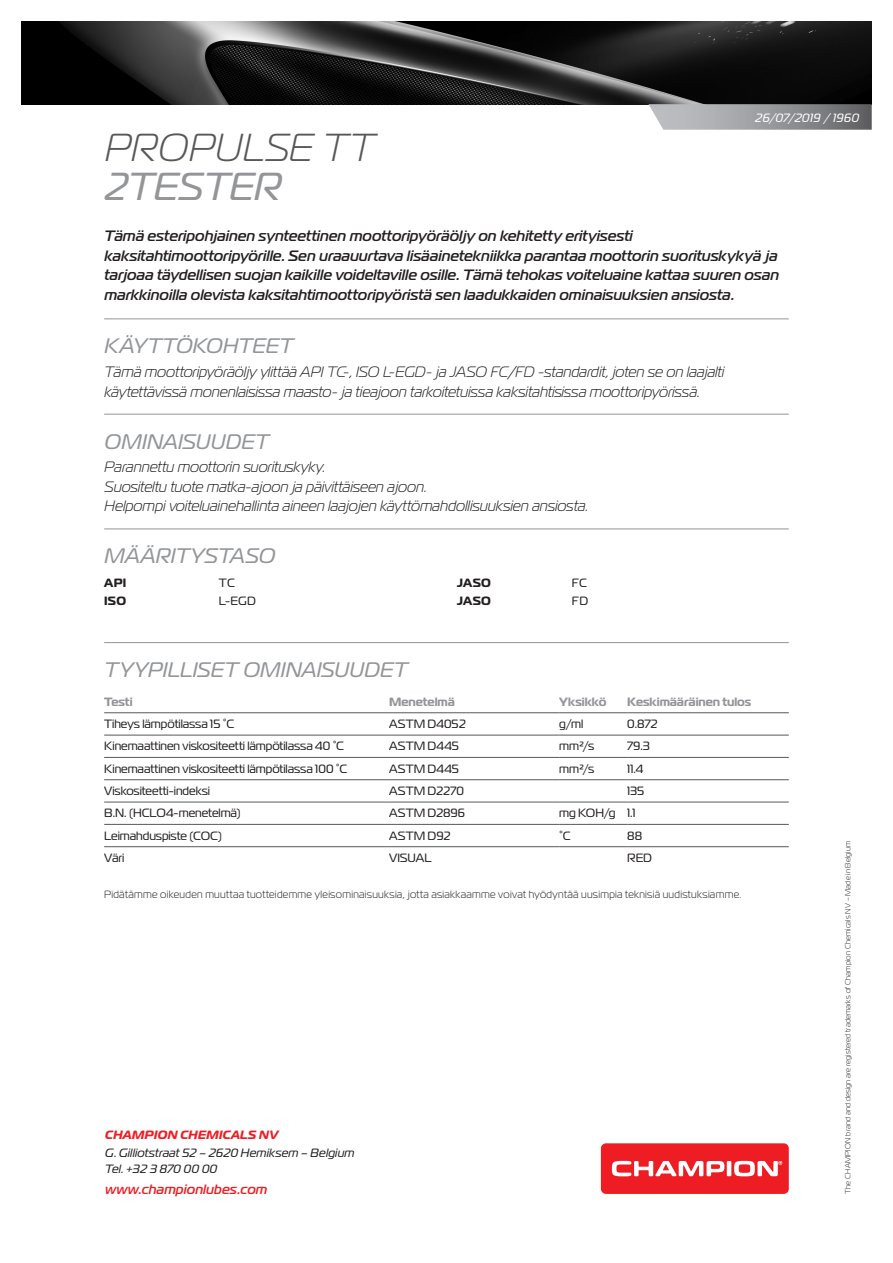
<style>
.page{position:relative;width:893px;height:1263px;background:#fff}
.page>*{position:absolute;margin:0;border:0;box-sizing:border-box;transform-origin:0 0}
.t1{font:italic 300 39px "Magistral";letter-spacing:.005em;color:#57585a}
.t2{font:italic 39px "Magistral";color:#939598}
.t3{font:italic 21px "Magistral";letter-spacing:.01em;color:#939598}
.t4{font:italic 500 15px/19.5px "Magistral";letter-spacing:.005em;color:#231f20}
.t5{font:italic 300 15px/19.5px "Magistral";color:#231f20}
.t6{font:italic 500 13.5px "Magistral";letter-spacing:.01em;color:#ee1d23}
.t7{font:12px "Magistral";letter-spacing:-.005em;color:#231f20}
.t8{font:italic 12px/16.2px "Magistral";letter-spacing:.015em;color:#231f20}
.t9{font:700 12px "Magistral";letter-spacing:-.005em;color:#939598}
.t10{font:italic 700 12px "Magistral";letter-spacing:.02em;color:#ee1d23}
.t11{font:italic 12px "Magistral";letter-spacing:.03em;color:#fff}
.t12{font:700 12px "Magistral";letter-spacing:.015em;color:#231f20}
.t13{font:300 10.5px "Magistral";letter-spacing:.03em;color:#231f20}
.t14{font:300 7.5px "Magistral";letter-spacing:.025em;color:#231f20}
</style>
<div class="page">
<img style="left:21px;top:21px;width:851px;height:83px">
<svg style="left:648px;top:104px;width:224px;height:26px;background:#999b9e"></svg>
<div style="left:601px;top:1143px;width:188px;height:51px;background:#ee1d23;border-radius:5px"></div>
<svg style="left:612px;top:1161px;width:112px;height:15px"></svg>
<hr style="left:727px;top:1161px;width:4px;height:15px;background:#fff">
<svg style="left:734px;top:1161px;width:48px;height:15px"></svg>
<hr style="left:104px;top:318px;width:685px;height:1px;background:#939598">
<hr style="left:104px;top:414px;width:685px;height:1px;background:#939598">
<hr style="left:104px;top:528px;width:685px;height:1px;background:#939598">
<hr style="left:104px;top:642px;width:685px;height:1px;background:#939598">
<hr style="left:104px;top:712px;width:285px;height:1px;background:#57585a">
<hr style="left:389px;top:712px;width:170px;height:1px;background:#57585a">
<hr style="left:559px;top:712px;width:68px;height:1px;background:#57585a">
<hr style="left:627px;top:712px;width:162px;height:1px;background:#57585a">
<hr style="left:104px;top:735px;width:285px;height:1px;background:#57585a">
<hr style="left:389px;top:735px;width:170px;height:1px;background:#57585a">
<hr style="left:559px;top:735px;width:68px;height:1px;background:#57585a">
<hr style="left:627px;top:735px;width:162px;height:1px;background:#57585a">
<hr style="left:104px;top:757px;width:285px;height:1px;background:#57585a">
<hr style="left:389px;top:757px;width:170px;height:1px;background:#57585a">
<hr style="left:559px;top:757px;width:68px;height:1px;background:#57585a">
<hr style="left:627px;top:757px;width:162px;height:1px;background:#57585a">
<hr style="left:104px;top:779px;width:285px;height:1px;background:#57585a">
<hr style="left:389px;top:779px;width:170px;height:1px;background:#57585a">
<hr style="left:559px;top:779px;width:68px;height:1px;background:#57585a">
<hr style="left:627px;top:779px;width:162px;height:1px;background:#57585a">
<hr style="left:104px;top:802px;width:285px;height:1px;background:#57585a">
<hr style="left:389px;top:802px;width:170px;height:1px;background:#57585a">
<hr style="left:559px;top:802px;width:68px;height:1px;background:#57585a">
<hr style="left:627px;top:802px;width:162px;height:1px;background:#57585a">
<hr style="left:104px;top:824px;width:285px;height:1px;background:#57585a">
<hr style="left:389px;top:824px;width:170px;height:1px;background:#57585a">
<hr style="left:559px;top:824px;width:68px;height:1px;background:#57585a">
<hr style="left:627px;top:824px;width:162px;height:1px;background:#57585a">
<hr style="left:104px;top:846px;width:285px;height:1px;background:#57585a">
<hr style="left:389px;top:846px;width:170px;height:1px;background:#57585a">
<hr style="left:559px;top:846px;width:68px;height:1px;background:#57585a">
<hr style="left:627px;top:846px;width:162px;height:1px;background:#57585a">
<p class="t11" style="left:755px;top:110px;width:106px">26/07/2019 / 1960</p>
<h1 class="t1" style="left:104px;top:124px;width:271px">PROPULSE TT</h1>
<h1 class="t2" style="left:104px;top:163px;width:179px">2TESTER</h1>
<p class="t4" style="left:104px;top:227px;width:676px">Tämä esteripohjainen synteettinen moottoripyöräöljy on kehitetty erityisesti kaksitahtimoottoripyörille. Sen uraauurtava lisäainetekniikka parantaa moottorin suorituskykyä ja tarjoaa täydellisen suojan kaikille voideltaville osille. Tämä tehokas voiteluaine kattaa suuren osan markkinoilla olevista kaksitahtimoottoripyöristä sen laadukkaiden ominaisuuksien ansiosta.</p>
<h2 class="t3" style="left:104px;top:333px;width:190px">KÄYTTÖKOHTEET</h2>
<p class="t5" style="left:104px;top:362px;width:621px">Tämä moottoripyöräöljy ylittää API TC-, ISO L-EGD- ja JASO FC/FD -standardit, joten se on laajalti käytettävissä monenlaisissa maasto- ja tieajoon tarkoitetuissa kaksitahtisissa moottoripyörissä.</p>
<h2 class="t3" style="left:104px;top:428px;width:166px">OMINAISUUDET</h2>
<p class="t5" style="left:104px;top:457px;width:485px">Parannettu moottorin suorituskyky.<br>Suositeltu tuote matka-ajoon ja päivittäiseen ajoon.<br>Helpompi voiteluainehallinta aineen laajojen käyttömahdollisuuksien ansiosta.</p>
<h2 class="t3" style="left:104px;top:543px;width:172px">MÄÄRITYSTASO</h2>
<p class="t12" style="left:104px;top:575px;width:24px">API</p>
<p class="t7" style="left:219px;top:576px;width:17px">TC</p>
<p class="t12" style="left:104px;top:593px;width:23px">ISO</p>
<p class="t7" style="left:219px;top:594px;width:38px">L-EGD</p>
<p class="t12" style="left:457px;top:575px;width:35px">JASO</p>
<p class="t7" style="left:572px;top:576px;width:16px">FC</p>
<p class="t12" style="left:457px;top:593px;width:35px">JASO</p>
<p class="t7" style="left:572px;top:594px;width:18px">FD</p>
<h2 class="t3" style="left:104px;top:657px;width:305px">TYYPILLISET OMINAISUUDET</h2>
<p class="t9" style="left:104px;top:694px;width:30px">Testi</p>
<p class="t9" style="left:389px;top:694px;width:67px">Menetelmä</p>
<p class="t9" style="left:559px;top:694px;width:49px">Yksikkö</p>
<p class="t9" style="left:627px;top:694px;width:126px">Keskimääräinen tulos</p>
<p class="t7" style="left:104px;top:716px;width:131px">Tiheys lämpötilassa 15 °C</p>
<p class="t7" style="left:389px;top:716px;width:78px">ASTM D4052</p>
<p class="t7" style="left:559px;top:716px;width:26px">g/ml</p>
<p class="t7" style="left:627px;top:716px;width:32px">0.872</p>
<p class="t7" style="left:104px;top:739px;width:241px">Kinemaattinen viskositeetti lämpötilassa 40 °C</p>
<p class="t7" style="left:389px;top:739px;width:71px">ASTM D445</p>
<p class="t7" style="left:559px;top:739px;width:37px">mm²/s</p>
<p class="t7" style="left:627px;top:739px;width:24px">79.3</p>
<p class="t7" style="left:104px;top:761px;width:245px">Kinemaattinen viskositeetti lämpötilassa 100 °C</p>
<p class="t7" style="left:389px;top:761px;width:71px">ASTM D445</p>
<p class="t7" style="left:559px;top:761px;width:37px">mm²/s</p>
<p class="t7" style="left:627px;top:761px;width:18px">11.4</p>
<p class="t7" style="left:104px;top:783px;width:108px">Viskositeetti-indeksi</p>
<p class="t7" style="left:389px;top:783px;width:76px">ASTM D2270</p>
<p class="t7" style="left:627px;top:783px;width:19px">135</p>
<p class="t7" style="left:104px;top:806px;width:138px">B.N. (HCLO4-menetelmä)</p>
<p class="t7" style="left:389px;top:806px;width:77px">ASTM D2896</p>
<p class="t7" style="left:559px;top:806px;width:78px">mg KOH/g 1.1</p>
<p class="t7" style="left:104px;top:828px;width:119px">Leimahduspiste (COC)</p>
<p class="t7" style="left:389px;top:828px;width:63px">ASTM D92</p>
<p class="t7" style="left:559px;top:828px;width:13px">°C</p>
<p class="t7" style="left:627px;top:828px;width:16px">88</p>
<p class="t7" style="left:104px;top:850px;width:22px">Väri</p>
<p class="t7" style="left:389px;top:850px;width:44px">VISUAL</p>
<p class="t7" style="left:627px;top:850px;width:26px">RED</p>
<p class="t13" style="left:104px;top:888px;width:638px">Pidätämme oikeuden muuttaa tuotteidemme yleisominaisuuksia, jotta asiakkaamme voivat hyödyntää uusimpia teknisiä uudistuksiamme.</p>
<p class="t10" style="left:105px;top:1127px;width:175px">CHAMPION CHEMICALS NV</p>
<p class="t8" style="left:105px;top:1145px;width:251px">G. Gilliotstraat 52 – 2620 Hemiksem – Belgium<br>Tel. +32 3 870 00 00</p>
<p class="t6" style="left:105px;top:1181px;width:164px">www.championlubes.com</p>
<p class="t14" style="left:843px;top:1194px;width:355px;rotate:-90deg">The CHAMPION brand and design are registered trademarks of Champion Chemicals NV – Made in Belgium</p>
</div>
